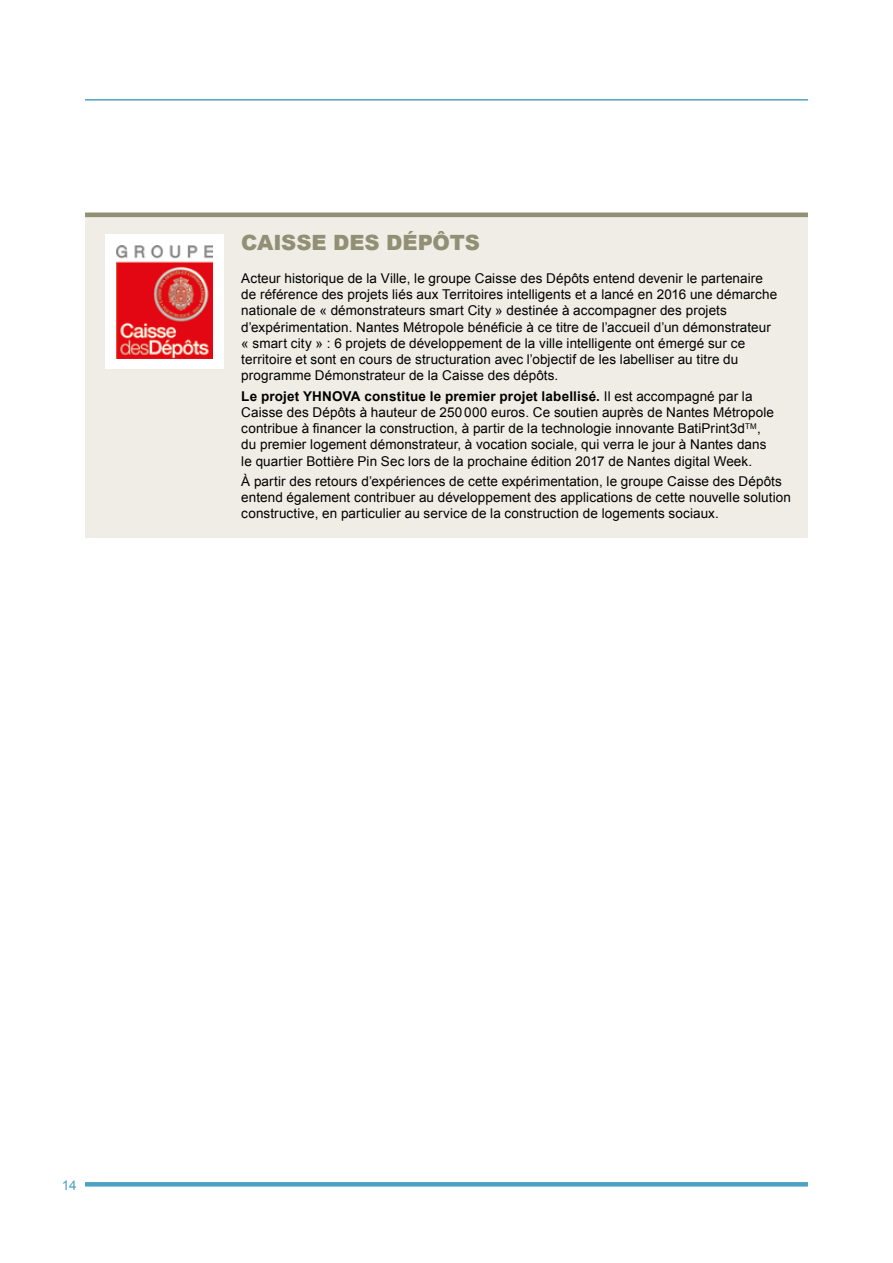
<style>
.page{position:relative;width:893px;height:1263px;background:#fff}
.page>*{position:absolute;margin:0;border:0;box-sizing:border-box;transform-origin:0 0}
.t1{font:900 21px "Arial";letter-spacing:-.005em;color:#918f74}
.t2{font:13.5px/16.2px "Arial";letter-spacing:.005em;color:#000}
.t3{font:13.5px "Arial";color:#4da1c4}
.s1{font-weight:700}
</style>
<div class="page">
<hr style="left:85px;top:99px;width:723px;height:2px;background:#4da1c4">
<hr style="left:85px;top:1182px;width:723px;height:4px;background:#4da1c4">
<div style="left:85px;top:213px;width:723px;height:325px;background:#efede5"></div>
<hr style="left:85px;top:213px;width:723px;height:4px;background:#918f74">
<div style="left:106px;top:235px;width:118px;height:134px;background:#fff"></div>
<img style="left:117px;top:246px;width:96px;height:112px">
<h1 class="t1" style="left:241px;top:227px;width:240px">CAISSE DES DÉPÔTS</h1>
<p class="t2" style="left:241px;top:270px;width:537px">Acteur historique de la Ville, le groupe Caisse des Dépôts entend devenir le partenaire de référence des projets liés aux Territoires intelligents et a lancé en 2016 une démarche nationale de « démonstrateurs smart City » destinée à accompagner des projets d’expérimentation. Nantes Métropole bénéficie à ce titre de l’accueil d’un démonstrateur « smart city » : 6 projets de développement de la ville intelligente ont émergé sur ce territoire et sont en cours de structuration avec l’objectif de les labelliser au titre du programme Démonstrateur de la Caisse des dépôts.</p>
<p class="t2" style="left:241px;top:388px;width:534px"><span class="s1">Le projet YHNOVA constitue le premier projet labellisé.</span> Il est accompagné par la Caisse des Dépôts à hauteur de 250000 euros. Ce soutien auprès de Nantes Métropole contribue à financer la construction, à partir de la technologie innovante BatiPrint3d<sup>TM</sup>, du premier logement démonstrateur, à vocation sociale, qui verra le jour à Nantes dans le quartier Bottière Pin Sec lors de la prochaine édition 2017 de Nantes digital Week.</p>
<p class="t2" style="left:241px;top:473px;width:551px">À partir des retours d’expériences de cette expérimentation, le groupe Caisse des Dépôts entend également contribuer au développement des applications de cette nouvelle solution constructive, en particulier au service de la construction de logements sociaux.</p>
<p class="t3" style="left:62px;top:1176px;width:17px">14</p>
</div>
